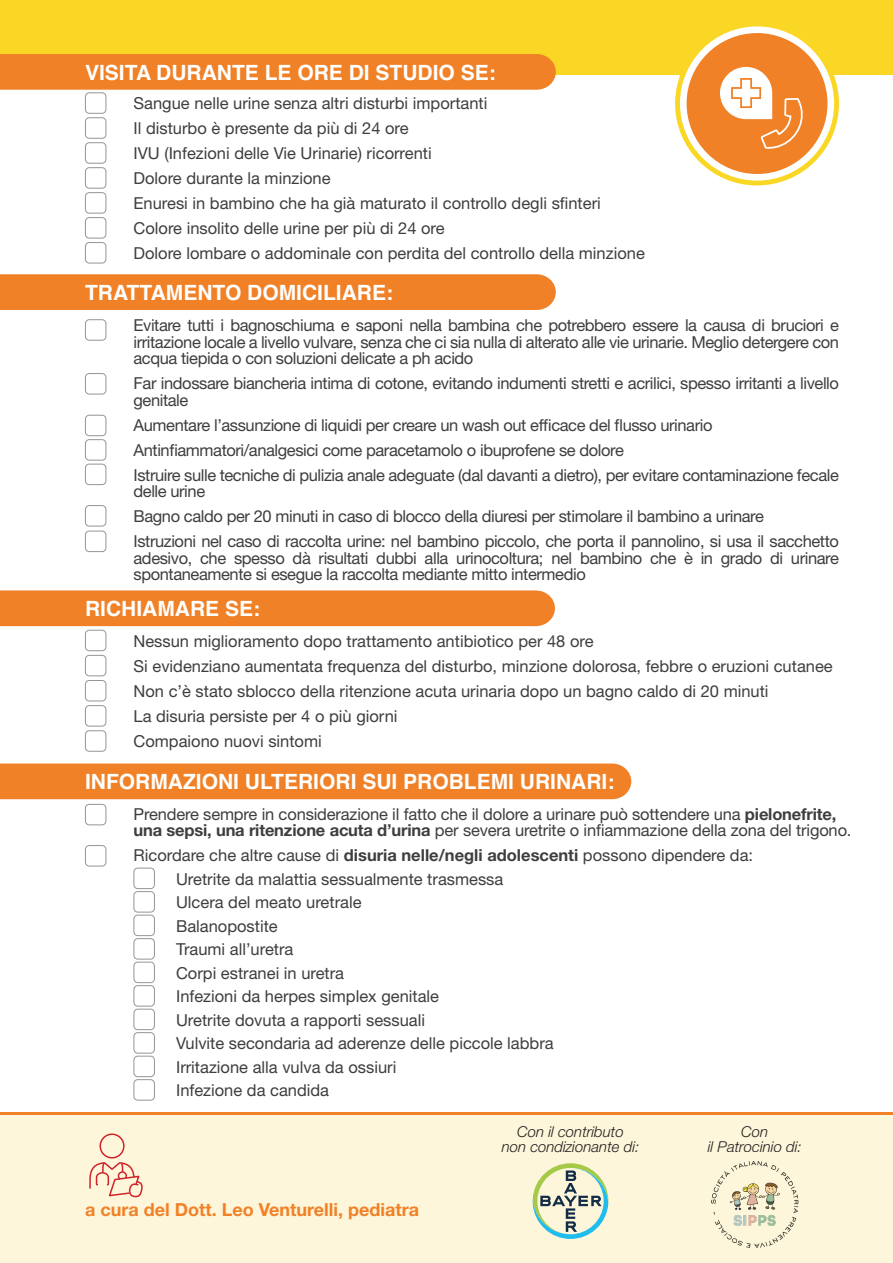
<style>
.page{position:relative;width:893px;height:1263px;background:#fff}
.page>*{position:absolute;margin:0;border:0;box-sizing:border-box;transform-origin:0 0}
.t1{font:700 21px "Helvetica";color:#fff}
.t2{font:700 18px "Helvetica Neue LT Pro";color:#f18127}
.t3{font:16.5px/16.5px "Helvetica Neue LT Pro";color:#3e3e3f;text-align:justify}
.t4{font:16.5px/16.5px "Helvetica Neue LT Pro";letter-spacing:-.025em;color:#3e3e3f}
.t5{font:italic 300 15px "Helvetica Neue LT Pro";color:#231f20}
.s1{font-weight:700}
</style>
<div class="page">
<div style="left:0;top:0;width:893px;height:74px;background:#fad725"></div>
<svg style="left:677px;top:24px;width:159px;height:159px"></svg>
<div style="left:675px;top:22px;width:164px;height:163px;border:5px solid #fad725;border-radius:50%"></div>
<div style="left:687px;top:33px;width:140px;height:141px;background:#f18127;border-radius:50%"></div>
<svg style="left:720px;top:22px;width:85px;height:127px"></svg>
<div style="left:0;top:590px;width:555px;height:36px;background:#f18127"></div>
<div style="left:0;top:763px;width:631px;height:36px;background:#f18127"></div>
<div style="left:85px;top:630px;width:21px;height:21px;border:1px solid #939598;border-radius:4px"></div>
<div style="left:85px;top:705px;width:21px;height:21px;border:1px solid #939598;border-radius:4px"></div>
<div style="left:85px;top:730px;width:21px;height:22px;border:1px solid #939598;border-radius:4px"></div>
<div style="left:85px;top:804px;width:21px;height:21px;border:1px solid #939598;border-radius:4px"></div>
<div style="left:85px;top:655px;width:21px;height:21px;border:1px solid #939598;border-radius:4px"></div>
<div style="left:85px;top:680px;width:21px;height:21px;border:1px solid #939598;border-radius:4px"></div>
<div style="left:85px;top:845px;width:21px;height:21px;border:1px solid #939598;border-radius:4px"></div>
<div style="left:0;top:54px;width:556px;height:36px;background:#f18127"></div>
<div style="left:85px;top:117px;width:21px;height:22px;border:1px solid #939598;border-radius:4px"></div>
<div style="left:85px;top:142px;width:21px;height:22px;border:1px solid #939598;border-radius:4px"></div>
<div style="left:85px;top:192px;width:21px;height:21px;border:1px solid #939598;border-radius:4px"></div>
<div style="left:85px;top:167px;width:21px;height:22px;border:1px solid #939598;border-radius:4px"></div>
<div style="left:85px;top:217px;width:21px;height:21px;border:1px solid #939598;border-radius:4px"></div>
<div style="left:85px;top:242px;width:21px;height:21px;border:1px solid #939598;border-radius:4px"></div>
<div style="left:85px;top:92px;width:21px;height:22px;border:1px solid #939598;border-radius:4px"></div>
<div style="left:85px;top:319px;width:21px;height:22px;border:1px solid #939598;border-radius:4px"></div>
<div style="left:85px;top:373px;width:21px;height:21px;border:1px solid #939598;border-radius:4px"></div>
<div style="left:85px;top:415px;width:21px;height:21px;border:1px solid #939598;border-radius:4px"></div>
<div style="left:85px;top:439px;width:21px;height:21px;border:1px solid #939598;border-radius:4px"></div>
<div style="left:85px;top:531px;width:21px;height:21px;border:1px solid #939598;border-radius:4px"></div>
<div style="left:85px;top:505px;width:21px;height:21px;border:1px solid #939598;border-radius:4px"></div>
<div style="left:85px;top:464px;width:21px;height:21px;border:1px solid #939598;border-radius:4px"></div>
<div style="left:0;top:274px;width:556px;height:36px;background:#f18127"></div>
<div style="left:0;top:1114px;width:893px;height:149px;background:#fdf6da"></div>
<hr style="left:0;top:1112px;width:893px;height:2px;background:#f18127">
<div style="left:99px;top:1133px;width:26px;height:25px;border:2px solid #d1232a;border-radius:50%"></div>
<svg style="left:89px;top:1162px;width:54px;height:36px"></svg>
<div style="left:134px;top:868px;width:21px;height:21px;border:1px solid #939598;border-radius:4px"></div>
<div style="left:134px;top:915px;width:21px;height:21px;border:1px solid #939598;border-radius:4px"></div>
<div style="left:134px;top:938px;width:21px;height:21px;border:1px solid #939598;border-radius:4px"></div>
<div style="left:134px;top:962px;width:21px;height:21px;border:1px solid #939598;border-radius:4px"></div>
<div style="left:134px;top:985px;width:21px;height:21px;border:1px solid #939598;border-radius:4px"></div>
<div style="left:134px;top:1009px;width:21px;height:21px;border:1px solid #939598;border-radius:4px"></div>
<div style="left:134px;top:1032px;width:21px;height:21px;border:1px solid #939598;border-radius:4px"></div>
<div style="left:134px;top:1056px;width:21px;height:21px;border:1px solid #939598;border-radius:4px"></div>
<div style="left:134px;top:1079px;width:21px;height:21px;border:1px solid #939598;border-radius:4px"></div>
<div style="left:134px;top:891px;width:21px;height:21px;border:1px solid #939598;border-radius:4px"></div>
<svg style="left:533px;top:1163px;width:75px;height:76px"></svg>
<img style="left:711px;top:1161px;width:88px;height:87px">
<p class="t1" style="left:85px;top:55px;width:412px">VISITA DURANTE LE ORE DI STUDIO SE:</p>
<p class="t3" style="left:134px;top:94px;width:355px">Sangue nelle urine senza altri disturbi importanti</p>
<p class="t3" style="left:134px;top:119px;width:277px">Il disturbo è presente da più di 24 ore</p>
<p class="t3" style="left:134px;top:144px;width:300px">IVU (Infezioni delle Vie Urinarie) ricorrenti</p>
<p class="t3" style="left:134px;top:169px;width:199px">Dolore durante la minzione</p>
<p class="t3" style="left:134px;top:194px;width:469px">Enuresi in bambino che ha già maturato il controllo degli sfinteri</p>
<p class="t3" style="left:134px;top:219px;width:313px">Colore insolito delle urine per più di 24 ore</p>
<p class="t3" style="left:134px;top:244px;width:513px">Dolore lombare o addominale con perdita del controllo della minzione</p>
<p class="t1" style="left:85px;top:276px;width:310px">TRATTAMENTO DOMICILIARE:</p>
<p class="t3" style="left:134px;top:317px;width:707px">Evitare tutti i bagnoschiuma e saponi nella bambina che potrebbero essere la causa di bruciori e irritazione locale a livello vulvare, senza che ci sia nulla di alterato alle vie urinarie. Meglio detergere con acqua tiepida o con soluzioni delicate a ph acido</p>
<p class="t4" style="left:134px;top:375px;width:707px">Far indossare biancheria intima di cotone, evitando indumenti stretti e acrilici, spesso irritanti a livello genitale</p>
<p class="t4" style="left:134px;top:416px;width:580px">Aumentare l’assunzione di liquidi per creare un wash out efficace del flusso urinario</p>
<p class="t4" style="left:134px;top:441px;width:492px">Antinfiammatori/analgesici come paracetamolo o ibuprofene se dolore</p>
<p class="t4" style="left:134px;top:466px;width:707px">Istruire sulle tecniche di pulizia anale adeguate (dal davanti a dietro), per evitare contaminazione fecale delle urine</p>
<p class="t4" style="left:134px;top:508px;width:632px">Bagno caldo per 20 minuti in caso di blocco della diuresi per stimolare il bambino a urinare</p>
<p class="t3" style="left:134px;top:533px;width:707px">Istruzioni nel caso di raccolta urine: nel bambino piccolo, che porta il pannolino, si usa il sacchetto adesivo, che spesso dà risultati dubbi alla urinocoltura; nel bambino che è in grado di urinare spontaneamente si esegue la raccolta mediante mitto intermedio</p>
<p class="t1" style="left:85px;top:592px;width:176px">RICHIAMARE SE:</p>
<p class="t3" style="left:134px;top:632px;width:461px">Nessun miglioramento dopo trattamento antibiotico per 48 ore</p>
<p class="t3" style="left:134px;top:657px;width:701px">Si evidenziano aumentata frequenza del disturbo, minzione dolorosa, febbre o eruzioni cutanee</p>
<p class="t3" style="left:134px;top:682px;width:637px">Non c’è stato sblocco della ritenzione acuta urinaria dopo un bagno caldo di 20 minuti</p>
<p class="t3" style="left:134px;top:707px;width:266px">La disuria persiste per 4 o più giorni</p>
<p class="t3" style="left:134px;top:732px;width:190px">Compaiono nuovi sintomi</p>
<p class="t1" style="left:85px;top:765px;width:531px">INFORMAZIONI ULTERIORI SUI PROBLEMI URINARI:</p>
<p class="t3" style="left:134px;top:805px;width:719px">Prendere sempre in considerazione il fatto che il dolore a urinare può sottendere una <span class="s1">pielonefrite, una sepsi, una ritenzione acuta d’urina</span> per severa uretrite o infiammazione della zona del trigono.</p>
<p class="t3" style="left:134px;top:847px;width:621px">Ricordare che altre cause di <span class="s1">disuria nelle/negli adolescenti</span> possono dipendere da:</p>
<p class="t3" style="left:176px;top:870px;width:329px">Uretrite da malattia sessualmente trasmessa</p>
<p class="t3" style="left:176px;top:894px;width:187px">Ulcera del meato uretrale</p>
<p class="t3" style="left:176px;top:917px;width:103px">Balanopostite</p>
<p class="t3" style="left:176px;top:941px;width:119px">Traumi all’uretra</p>
<p class="t3" style="left:176px;top:964px;width:170px">Corpi estranei in uretra</p>
<p class="t3" style="left:176px;top:988px;width:265px">Infezioni da herpes simplex genitale</p>
<p class="t3" style="left:176px;top:1011px;width:251px">Uretrite dovuta a rapporti sessuali</p>
<p class="t3" style="left:176px;top:1035px;width:379px">Vulvite secondaria ad aderenze delle piccole labbra</p>
<p class="t3" style="left:176px;top:1058px;width:222px">Irritazione alla vulva da ossiuri</p>
<p class="t3" style="left:176px;top:1082px;width:155px">Infezione da candida</p>
<p class="t2" style="left:85px;top:1199px;width:335px">a cura del Dott. Leo Venturelli, pediatra</p>
<p class="t5" style="left:517px;top:1122px;width:108px">Con il contributo</p>
<p class="t5" style="left:502px;top:1137px;width:139px">non condizionante di:</p>
<p class="t5" style="left:741px;top:1122px;width:28px">Con</p>
<p class="t5" style="left:708px;top:1137px;width:95px">il Patrocinio di:</p>
</div>
